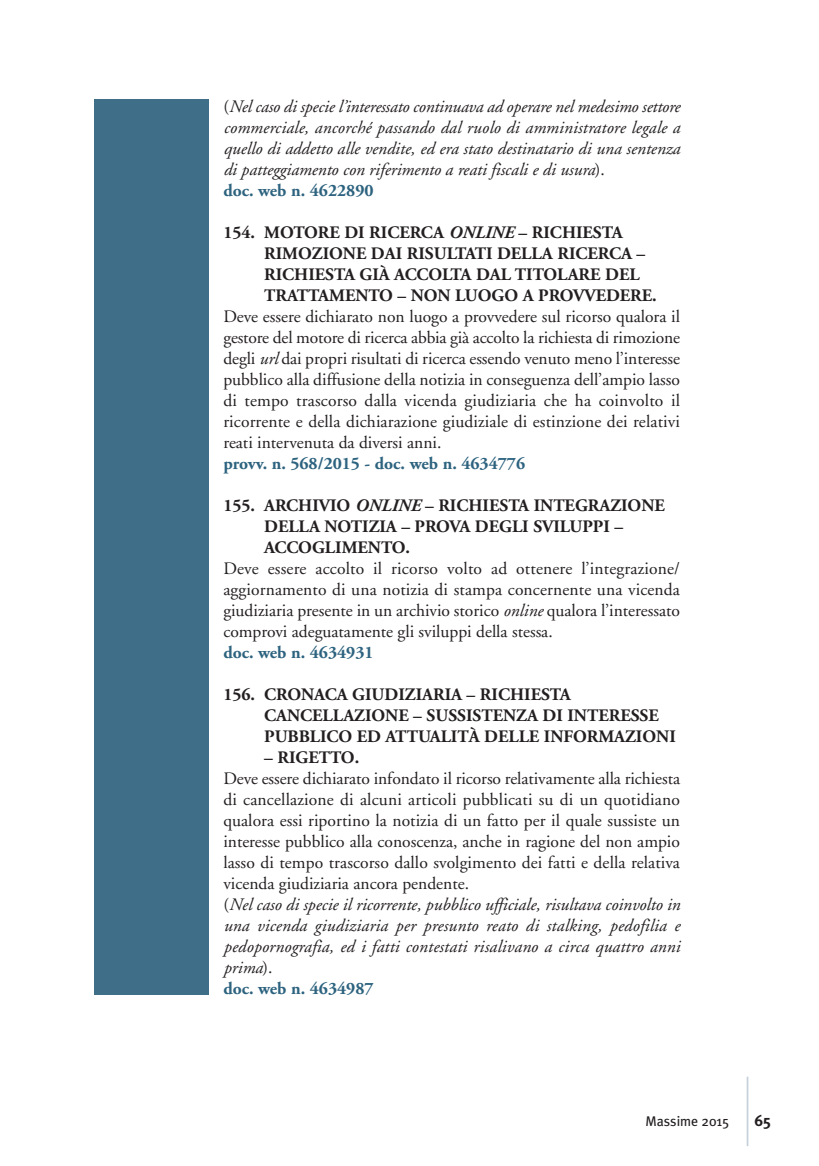
<style>
.page{position:relative;width:819px;height:1166px;background:#fff}
.page>*{position:absolute;margin:0;border:0;box-sizing:border-box;transform-origin:0 0}
.t1{font:17.5px/21px "Adobe Garamond";color:#231f20;text-align:justify}
.t2{font:700 17.5px/21px "Adobe Garamond";color:#231f20}
.t3{font:italic 17.5px/21px "Adobe Garamond";color:#231f20}
.t4{font:700 17.5px "Adobe Garamond";color:#2d637f}
.t5{font:700 15.75px "Meta Plus";color:#231f20}
.t6{font:14px "Meta Plus";color:#231f20}
.s1{font-style:normal}
.s2{font-weight:700;font-style:normal;color:#2d637f}
.s3{font-style:italic}
.s4{font-weight:700;color:#2d637f}
</style>
<div class="page">
<div style="left:94px;top:99px;width:114px;height:896px;background:#3f6e89"></div>
<hr style="left:746px;top:1076px;width:2px;height:70px;background:#c7d1db">
<p class="t3" style="left:223px;top:97px;width:458px"><span class="s1">(</span>Nel caso di specie l’interessato continuava ad operare nel medesimo settore commerciale, ancorché passando dal ruolo di amministratore legale a quello di addetto alle vendite, ed era stato destinatario di una sentenza di patteggiamento con riferimento a reati fiscali e di usura<span class="s1">).<br></span><span class="s2">doc. web n. 4622890</span></p>
<p class="t2" style="left:264px;top:223px;width:394px;text-indent:-41px">154. MOTORE DI RICERCA <span class="s3">ONLINE</span> – RICHIESTA RIMOZIONE DAI RISULTATI DELLA RICERCA – RICHIESTA GIÀ ACCOLTA DAL TITOLARE DEL TRATTAMENTO – NON LUOGO A PROVVEDERE.</p>
<p class="t1" style="left:223px;top:307px;width:458px">Deve essere dichiarato non luogo a provvedere sul ricorso qualora il gestore del motore di ricerca abbia già accolto la richiesta di rimozione degli <span class="s3">url</span> dai propri risultati di ricerca essendo venuto meno l’interesse pubblico alla diffusione della notizia in conseguenza dell’ampio lasso di tempo trascorso dalla vicenda giudiziaria che ha coinvolto il ricorrente e della dichiarazione giudiziale di estinzione dei relativi reati intervenuta da diversi anni.</p>
<p class="t4" style="left:223px;top:456px;width:303px">provv. n. 568/2015 - doc. web n. 4634776</p>
<p class="t2" style="left:264px;top:496px;width:402px;text-indent:-41px">155. ARCHIVIO <span class="s3">ONLINE</span> – RICHIESTA INTEGRAZIONE<br>DELLA NOTIZIA – PROVA DEGLI SVILUPPI –<br>ACCOGLIMENTO.</p>
<p class="t1" style="left:223px;top:559px;width:458px">Deve essere accolto il ricorso volto ad ottenere l’integrazione/ aggiornamento di una notizia di stampa concernente una vicenda giudiziaria presente in un archivio storico <span class="s3">online</span> qualora l’interessato comprovi adeguatamente gli sviluppi della stessa.</p>
<p class="t4" style="left:223px;top:645px;width:152px">doc. web n. 4634931</p>
<p class="t2" style="left:264px;top:685px;width:413px;text-indent:-41px">156. CRONACA GIUDIZIARIA – RICHIESTA<br>CANCELLAZIONE – SUSSISTENZA DI INTERESSE<br>PUBBLICO ED ATTUALITÀ DELLE INFORMAZIONI</p>
<p class="t2" style="left:264px;top:748px;width:97px">– RIGETTO.</p>
<p class="t1" style="left:223px;top:769px;width:458px;text-align:left">Deve essere dichiarato infondato il ricorso relativamente alla richiesta di cancellazione di alcuni articoli pubblicati su di un quotidiano qualora essi riportino la notizia di un fatto per il quale sussiste un interesse pubblico alla conoscenza, anche in ragione del non ampio lasso di tempo trascorso dallo svolgimento dei fatti e della relativa vicenda giudiziaria ancora pendente.<br>(<span class="s3">Nel caso di specie il ricorrente, pubblico ufficiale, risultava coinvolto in una vicenda giudiziaria per presunto reato di stalking, pedofilia e pedopornografia, ed i fatti contestati risalivano a circa quattro anni prima</span>).<br><span class="s4">doc. web n. 4634987</span></p>
<p class="t6" style="left:645px;top:1114px;width:86px">Massime 2015</p>
<p class="t5" style="left:754px;top:1112px;width:18px">65</p>
</div>
